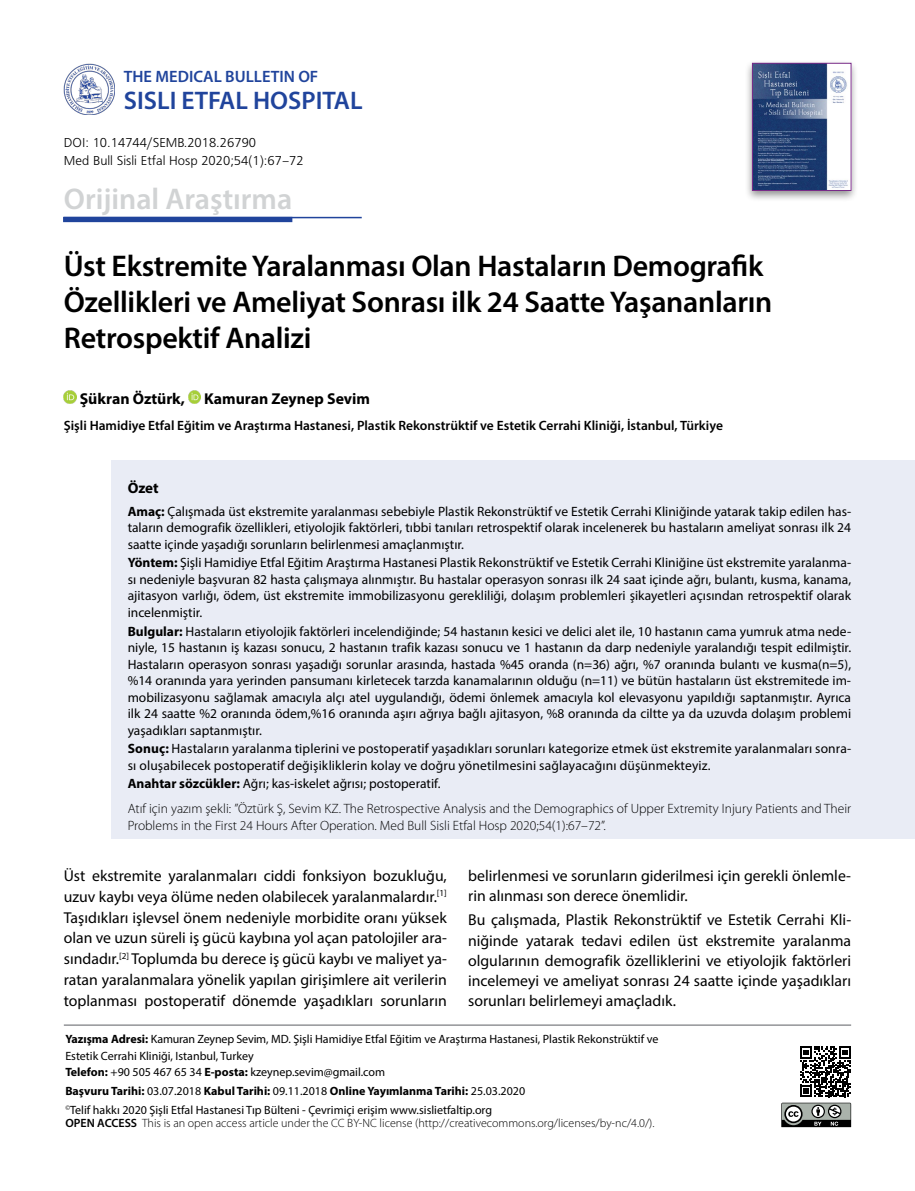
<style>
.page{position:relative;width:915px;height:1191px;background:#fff}
.page>*{position:absolute;margin:0;border:0;box-sizing:border-box;transform-origin:0 0}
.t1{font:600 30px/36px "Myriad Pro";letter-spacing:-.01em;color:#000}
.t2{font:600 30px "Myriad Pro";color:#d1d3d4}
.t3{font:600 25.5px "Myriad Pro";color:#20449c}
.t4{font:600 16.5px "Myriad Pro";color:#20449c}
.t5{font:15.75px/20.9px "Myriad Pro";color:#000;text-align:justify}
.t6{font:700 15.75px "Myriad Pro";color:#000}
.t7{font:700 15px "Myriad Pro";color:#000}
.t8{font:13.5px/16.5px "Myriad Pro";letter-spacing:.01em;color:#000;text-align:justify}
.t9{font:300 13.5px/25px "Myriad Pro";color:#000}
.t10{font:600 13.5px "Myriad Pro";color:#000}
.t11{font:13.5px/18px "Frugal Normal Tr";color:#000}
.t12{font:12px/16.5px "Myriad Pro";color:#000}
.t13{font:300 12px "Myriad Pro";color:#000}
.s1{font-weight:700}
.s2{font-weight:400}
.s3{font-weight:600}
</style>
<div class="page">
<div style="left:112px;top:461px;width:802px;height:378px;background:#e9ecf5"></div>
<svg style="left:64px;top:391px;width:13px;height:12px"></svg>
<svg style="left:188px;top:391px;width:13px;height:12px"></svg>
<hr style="left:64px;top:217px;width:297px;height:1px;background:#20449c">
<div style="left:63px;top:217px;width:229px;height:5px;background:#20449c"></div>
<hr style="left:64px;top:1024px;width:786px;height:2px;background:#939598">
<img style="left:64px;top:64px;width:51px;height:51px">
<div style="left:744px;top:59px;width:114px;height:143px;background:#000;opacity:.43"></div>
<img style="left:754px;top:65px;width:94px;height:124px">
<div style="left:752px;top:63px;width:98px;height:128px;border:1px solid #792b88"></div>
<svg style="left:781px;top:1046px;width:71px;height:82px"></svg>
<p class="t4" style="left:124px;top:66px;width:196px">THE MEDICAL BULLETIN OF</p>
<h2 class="t3" style="left:124px;top:84px;width:240px">SISLI ETFAL HOSPITAL</h2>
<p class="t11" style="left:64px;top:133px;width:241px">DOI: 10.14744/SEMB.2018.26790<br>Med Bull Sisli Etfal Hosp 2020;54(1):67–72</p>
<h1 class="t2" style="left:64px;top:179px;width:230px">Orijinal Araştırma</h1>
<h1 class="t1" style="left:64px;top:247px;width:709px">Üst Ekstremite Yaralanması Olan Hastaların Demografik<br>Özellikleri ve Ameliyat Sonrası ilk 24 Saatte Yaşananların<br>Retrospektif Analizi</h1>
<p class="t6" style="left:80px;top:388px;width:292px">Şükran Öztürk, Kamuran Zeynep Sevim</p>
<p class="t10" style="left:64px;top:417px;width:660px">Şişli Hamidiye Etfal Eğitim ve Araştırma Hastanesi, Plastik Rekonstrüktif ve Estetik Cerrahi Kliniği, İstanbul, Türkiye</p>
<p class="t7" style="left:128px;top:478px;width:33px">Özet</p>
<p class="t8" style="left:128px;top:503px;width:724px"><span class="s1">Amaç:</span> Çalışmada üst ekstremite yaralanması sebebiyle Plastik Rekonstrüktif ve Estetik Cerrahi Kliniğinde yatarak takip edilen has&shy;taların demografik özellikleri, etiyolojik faktörleri, tıbbi tanıları retrospektif olarak incelenerek bu hastaların ameliyat sonrası ilk 24 saatte içinde yaşadığı sorunların belirlenmesi amaçlanmıştır.</p>
<p class="t8" style="left:128px;top:554px;width:724px"><span class="s1">Yöntem:</span> Şişli Hamidiye Etfal Eğitim Araştırma Hastanesi Plastik Rekonstrüktif ve Estetik Cerrahi Kliniğine üst ekstremite yaralanma&shy;sı nedeniyle başvuran 82 hasta çalışmaya alınmıştır. Bu hastalar operasyon sonrası ilk 24 saat içinde ağrı, bulantı, kusma, kanama, ajitasyon varlığı, ödem, üst ekstremite immobilizasyonu gerekliliği, dolaşım problemleri şikayetleri açısından retrospektif olarak incelenmiştir.</p>
<p class="t8" style="left:128px;top:622px;width:724px"><span class="s1">Bulgular:</span> Hastaların etiyolojik faktörleri incelendiğinde; 54 hastanın kesici ve delici alet ile, 10 hastanın cama yumruk atma nede&shy;niyle, 15 hastanın iş kazası sonucu, 2 hastanın trafik kazası sonucu ve 1 hastanın da darp nedeniyle yaralandığı tespit edilmiştir.<br>Hastaların operasyon sonrası yaşadığı sorunlar arasında, hastada %45 oranda (n=36) ağrı, %7 oranında bulantı ve kusma(n=5), %14 oranında yara yerinden pansumanı kirletecek tarzda kanamalarının olduğu (n=11) ve bütün hastaların üst ekstremitede im&shy;mobilizasyonu sağlamak amacıyla alçı atel uygulandığı, ödemi önlemek amacıyla kol elevasyonu yapıldığı saptanmıştır. Ayrıca ilk 24 saatte %2 oranında ödem,%16 oranında aşırı ağrıya bağlı ajitasyon, %8 oranında da ciltte ya da uzuvda dolaşım problemi yaşadıkları saptanmıştır.</p>
<p class="t8" style="left:128px;top:740px;width:724px"><span class="s1">Sonuç:</span> Hastaların yaralanma tiplerini ve postoperatif yaşadıkları sorunları kategorize etmek üst ekstremite yaralanmaları sonra&shy;sı oluşabilecek postoperatif değişikliklerin kolay ve doğru yönetilmesini sağlayacağını düşünmekteyiz.</p>
<p class="t9" style="left:128px;top:771px;width:724px"><span class="s1">Anahtar sözcükler:</span> <span class="s2">Ağrı; kas-iskelet ağrısı; postoperatif.<br></span>Atıf için yazım şekli: ”Öztürk Ş, Sevim KZ. The Retrospective Analysis and the Demographics of Upper Extremity Injury Patients and Their</p>
<p class="t9" style="left:128px;top:813px;width:479px">Problems in the First 24 Hours After Operation. Med Bull Sisli Etfal Hosp 2020;54(1):67–72”.</p>
<p class="t5" style="left:64px;top:865px;width:384px">Üst ekstremite yaralanmaları ciddi fonksiyon bozukluğu, uzuv kaybı veya ölüme neden olabilecek yaralanmalardır.<sup>[1] </sup>Taşıdıkları işlevsel önem nedeniyle morbidite oranı yüksek olan ve uzun süreli iş gücü kaybına yol açan patolojiler ara&shy;sındadır.<sup>[2]</sup> Toplumda bu derece iş gücü kaybı ve maliyet ya&shy;ratan yaralanmalara yönelik yapılan girişimlere ait verilerin toplanması postoperatif dönemde yaşadıkları sorunların</p>
<p class="t5" style="left:468px;top:865px;width:384px;line-height:20.1px">belirlenmesi ve sorunların giderilmesi için gerekli önlemle&shy;rin alınması son derece önemlidir.</p>
<p class="t5" style="left:468px;top:909px;width:384px;line-height:20.1px">Bu çalışmada, Plastik Rekonstrüktif ve Estetik Cerrahi Kli&shy;niğinde yatarak tedavi edilen üst ekstremite yaralanma olgularının demografik özelliklerini ve etiyolojik faktörleri incelemeyi ve ameliyat sonrası 24 saatte içinde yaşadıkları sorunları belirlemeyi amaçladık.</p>
<p class="t12" style="left:65px;top:1031px;width:594px"><span class="s1">Yazışma Adresi:</span> Kamuran Zeynep Sevim, MD. Şişli Hamidiye Etfal Eğitim ve Araştırma Hastanesi, Plastik Rekonstrüktif ve<br>Estetik Cerrahi Kliniği, Istanbul, Turkey<br><span class="s1">Telefon:</span> +90 505 467 65 34 <span class="s1">E-posta:</span> kzeynep.sevim@gmail.com</p>
<p class="t12" style="left:65px;top:1081px;width:461px;line-height:18.6px"><span class="s1">Başvuru Tarihi:</span> 03.07.2018 <span class="s1">Kabul Tarihi:</span> 09.11.2018 <span class="s1">Online Yayımlanma Tarihi:</span> 25.03.2020 <sup>©</sup>Telif hakkı 2020 Şişli Etfal Hastanesi Tıp Bülteni - Çevrimiçi erişim www.sislietfaltip.org</p>
<p class="t13" style="left:65px;top:1116px;width:590px"><span class="s3">OPEN ACCESS</span> This is an open access article under the CC BY-NC license (http://creativecommons.org/licenses/by-nc/4.0/).</p>
</div>
